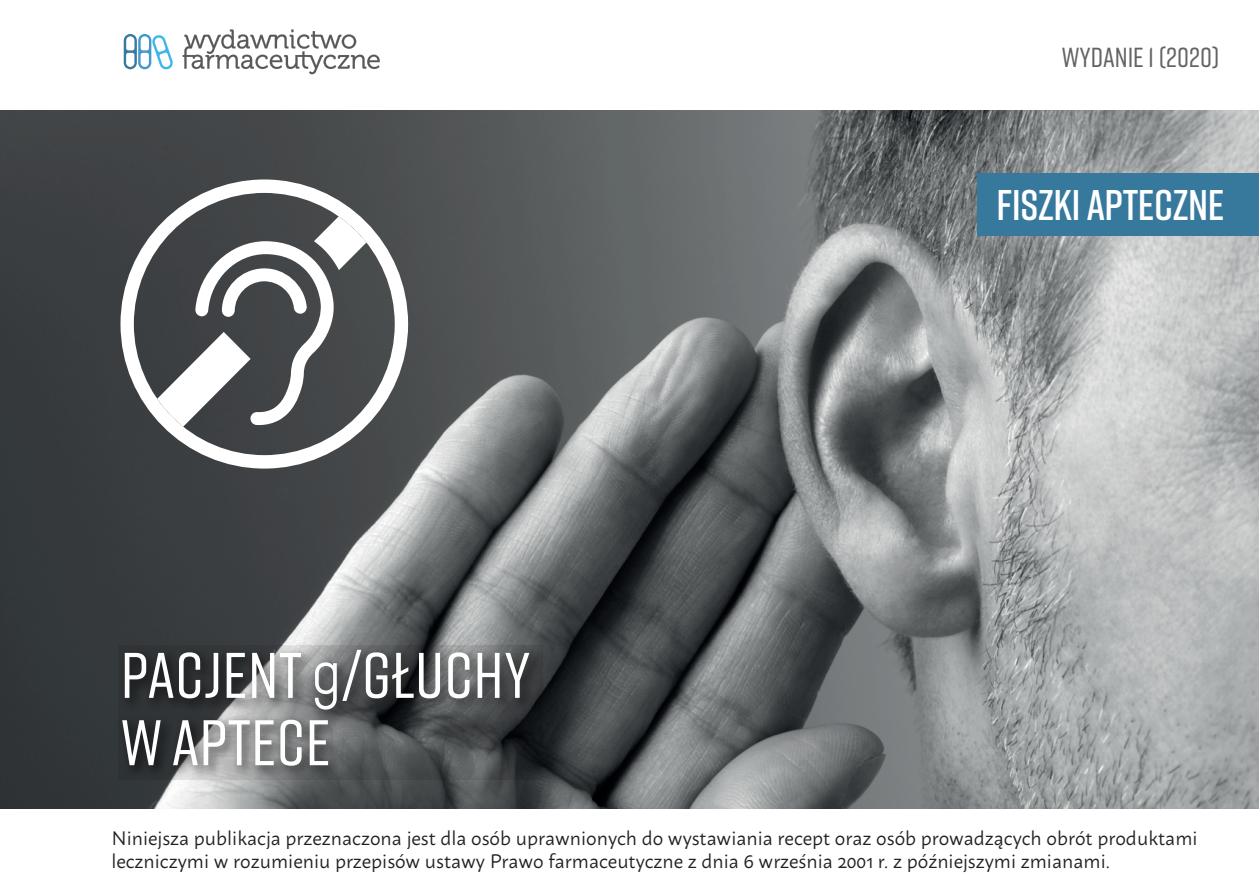
<style>
.page{position:relative;width:1259px;height:893px;background:#fff}
.page>*{position:absolute;margin:0;border:0;box-sizing:border-box;transform-origin:0 0}
.t1{font:500 64.2px/67.2px "Rift";letter-spacing:.01em;color:#fff}
.t2{font:600 42.9px "Rift";letter-spacing:-.01em;color:#fff}
.t3{font:500 27.6px "Rift";color:#636366}
.t4{font:19.5px/23.4px "Macho";color:#231f20}
.s1{font-family:"Mohave";font-weight:300}
</style>
<div class="page">
<img style="left:0;top:110px;width:1259px;height:699px">
<svg style="left:118px;top:645px;width:424px;height:135px;background:#525455"></svg>
<div style="left:977px;top:173px;width:282px;height:63px;background:#37789d"></div>
<svg style="left:183px;top:29px;width:197px;height:45px"></svg>
<svg style="left:124px;top:34px;width:49px;height:36px"></svg>
<svg style="left:120px;top:179px;width:288px;height:290px"></svg>
<svg style="left:157px;top:216px;width:209px;height:211px"></svg>
<p class="t3" style="left:1061px;top:37px;width:159px">WYDANIE 1 (2020)</p>
<p class="t1" style="left:121px;top:639px;width:411px">PACJENT <span class="s1">g</span>/GŁUCHY<br>WAPTECE</p>
<p class="t2" style="left:996px;top:175px;width:229px">FISZKI APTECZNE</p>
<p class="t4" style="left:111px;top:824px;width:1087px">Niniejsza publikacja przeznaczona jest dla osób uprawnionych do wystawiania recept oraz osób prowadzących obrót produktami leczniczymi w rozumieniu przepisów ustawy Prawo farmaceutyczne z dnia 6 września 2001 r. z późniejszymi zmianami.</p>
</div>
